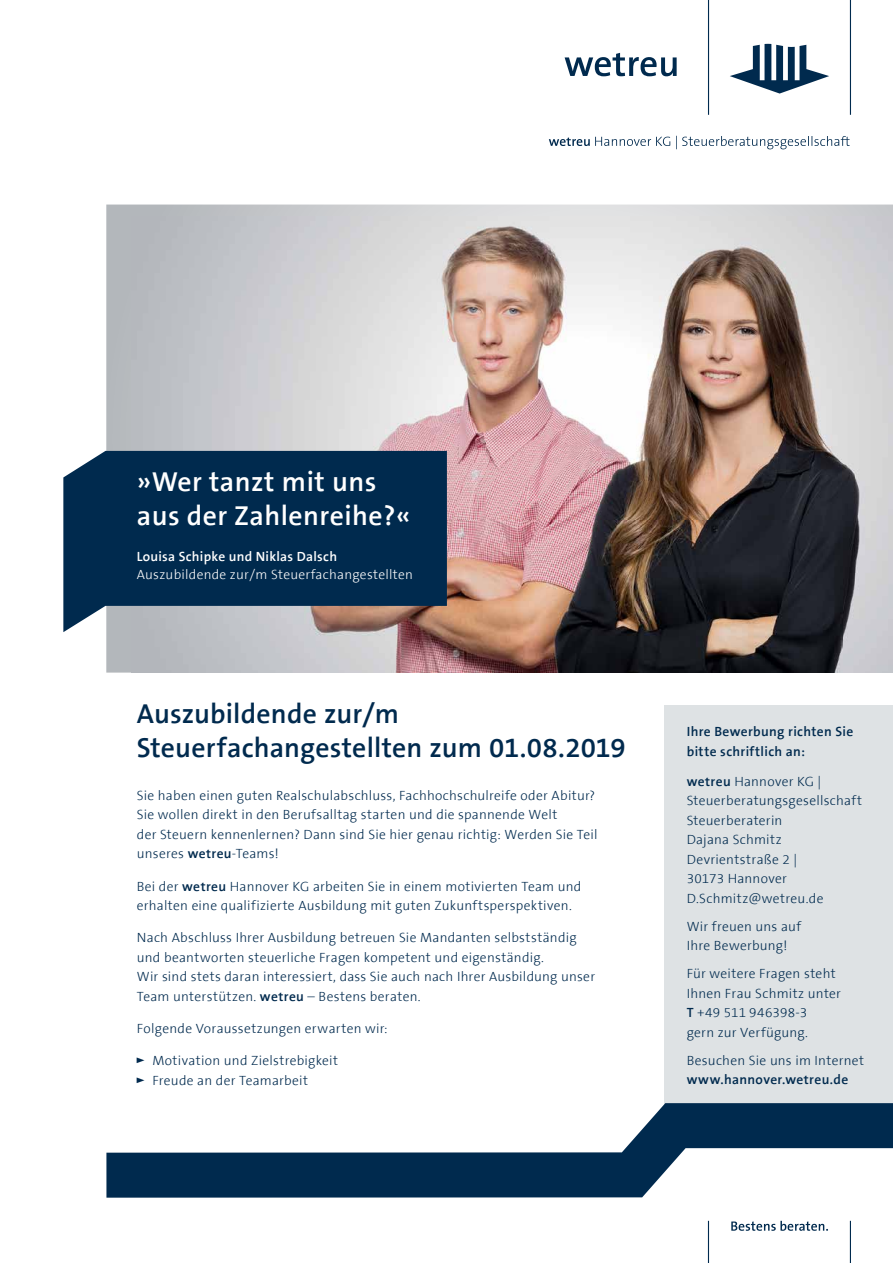
<style>
.page{position:relative;width:893px;height:1263px;background:#fff}
.page>*{position:absolute;margin:0;border:0;box-sizing:border-box;transform-origin:0 0}
.t1{font:30px "Konzern The Sans Basic";color:#002a4e}
.t2{font:700 27.75px/33.3px "Konzern The Sans Basic";color:#002a4e}
.t3{font:700 27.75px/33.3px "Konzern The Sans Basic";letter-spacing:.015em;color:#fff}
.t4{font:13.5px/19.5px "Konzern The Sans Basic";letter-spacing:.02em;color:#002a4e}
.t5{font:700 13.5px/19.5px "Konzern The Sans Basic";letter-spacing:.025em;color:#002a4e}
.t6{font:13.5px "Konzern The Sans Basic";letter-spacing:.02em;color:#fff}
.t7{font:700 13.5px "Konzern The Sans Basic";letter-spacing:.02em;color:#fff}
.s1{font-weight:700}
</style>
<div class="page">
<svg style="left:106px;top:205px;width:787px;height:468px;background:#c3c6c9"></svg>
<img style="left:132px;top:216px;width:761px;height:457px">
<svg style="left:63px;top:451px;width:384px;height:181px;background:#1a3c5b"></svg>
<div style="left:664px;top:705px;width:229px;height:409px;background:#dee2e4"></div>
<svg style="left:106px;top:1103px;width:787px;height:95px"></svg>
<svg style="left:730px;top:44px;width:99px;height:50px"></svg>
<svg style="left:565px;top:53px;width:112px;height:23px"></svg>
<hr style="left:708px;top:0;width:1px;height:115px;background:#002a4e">
<hr style="left:850px;top:0;width:1px;height:115px;background:#002a4e">
<svg style="left:549px;top:136px;width:301px;height:13px"></svg>
<hr style="left:708px;top:1221px;width:1px;height:42px;background:#002a4e">
<hr style="left:850px;top:1221px;width:1px;height:42px;background:#002a4e">
<svg style="left:731px;top:1221px;width:97px;height:10px"></svg>
<h2 class="t3" style="left:137px;top:466px;width:275px">»Wer tanzt mit uns aus der Zahlenreihe?«</h2>
<p class="t7" style="left:137px;top:549px;width:202px">Louisa Schipke und Niklas Dalsch</p>
<p class="t6" style="left:137px;top:567px;width:278px">Auszubildende zur / m Steuerfach angestellten</p>
<h2 class="t2" style="left:137px;top:698px;width:490px">Auszubildende zur / m<br>Steuerfachangestellten zum 01.08.2019</h2>
<p class="t4" style="left:137px;top:786px;width:462px">Sie haben einen guten Realschulabschluss, Fachhochschulreife oder Abitur?<br>Sie wollen direkt in den Berufsalltag starten und die spannende Welt<br>der Steuern kennenlernen? Dann sind Sie hier genau richtig: Werden Sie Teil unseres <span class="s1">we¿reu</span>-Teams!</p>
<p class="t4" style="left:137px;top:877px;width:446px">Bei der <span class="s1">we¿reu</span> Hannover KG arbeiten Sie in einem motivierten Team und erhalten eine qualifizierte Ausbildung mit guten Zukunftsperspektiven.</p>
<p class="t4" style="left:137px;top:928px;width:460px">Nach Abschluss Ihrer Ausbildung betreuen Sie Mandanten selbstständig und beantworten steuerliche Fragen kompetent und eigenständig.<br>Wir sind stets daran interessiert, dass Sie auch nach Ihrer Ausbildung unser Team unterstützen. <span class="s1">we¿reu</span> – Bestens beraten.</p>
<p class="t4" style="left:137px;top:1019px;width:252px">Folgende Voraussetzungen erwarten wir:</p>
<h1 class="t1" style="left:137px;top:1043px;width:9px">‡</h1>
<p class="t4" style="left:152px;top:1051px;width:187px">Motivation und Zielstrebigkeit</p>
<h1 class="t1" style="left:137px;top:1063px;width:9px">‡</h1>
<p class="t4" style="left:152px;top:1071px;width:157px">Freude an der Teamarbeit</p>
<p class="t5" style="left:687px;top:722px;width:168px">Ihre Bewerbung richten Sie bitte schriftlich an:</p>
<p class="t4" style="left:687px;top:772px;width:177px"><span class="s1">we¿reu</span> Hannover KG |<br>Steuer beratungsgesellschaft<br>Steuerberaterin<br>Dajana Schmitz<br>Devrientstraße 2 |<br>30173 Hannover<br>D.Schmitz@wetreu.de</p>
<p class="t4" style="left:687px;top:917px;width:116px">Wir freuen uns auf<br>Ihre Bewerbung!</p>
<p class="t4" style="left:687px;top:964px;width:156px">Für weitere Fragen steht<br>Ihnen Frau Schmitz unter<br><span class="s1">T</span> +49 511 946398-3<br>gern zur Verfügung.</p>
<p class="t4" style="left:687px;top:1051px;width:179px">Besuchen Sie uns im Internet</p>
<p class="t5" style="left:687px;top:1070px;width:163px">www.hannover.we¿reu.de</p>
</div>
